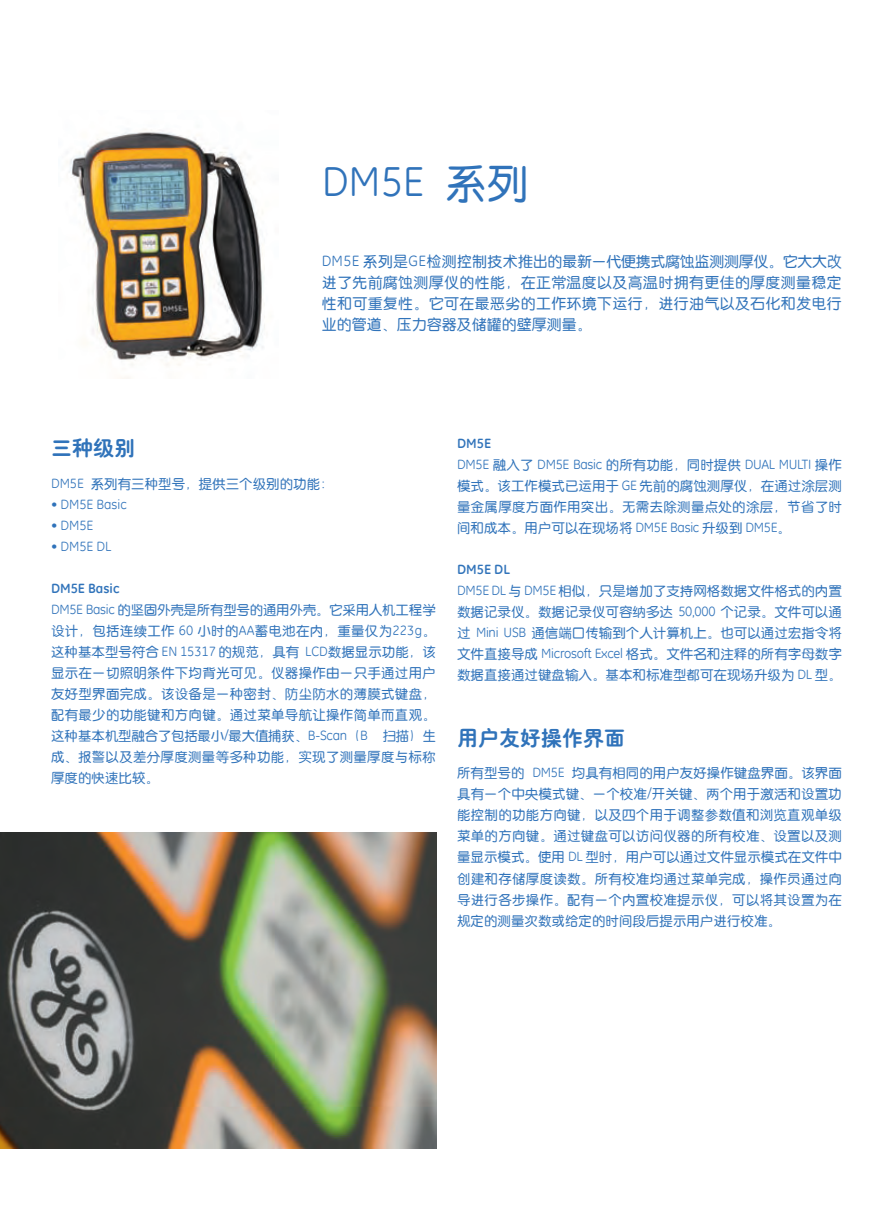
<style>
.page{position:relative;width:893px;height:1212px;background:#fff}
.page>*{position:absolute;margin:0;border:0;box-sizing:border-box;transform-origin:0 0}
.t1{font:42px "GEH Ye 3 gj";color:#3073ba}
.t2{font:21px "GEH Ye 4 gj";color:#3073ba}
.t3{font:15px/21px "GEH Ye 3 gj";letter-spacing:.02em;color:#3073ba;text-align:justify}
.t4{font:13.5px/21px "GEH Ye 3 gj";color:#3073ba;text-align:justify}
.t5{font:13.5px/21px "GE Inspira";letter-spacing:-.02em;color:#3073ba}
.t6{font:700 13.5px "GE Inspira";color:#3073ba}
.t7{font:13.5px "GE Inspira";color:#3073ba}
.s1{font-family:"GE Inspira"}
.s2{font-weight:700}
.s3{font-family:"GEH Ye 3 gj"}
</style>
<div class="page">
<img style="left:67px;top:129px;width:198px;height:250px">
<img style="left:0;top:832px;width:436px;height:316px">
<h1 class="t1" style="left:322px;top:162px;width:209px">DM5E 系列</h1>
<p class="t3" style="left:322px;top:252px;width:522px"><span class="s1">DM5E</span> 系列是GE检测控制技术推出的最新一代便携式腐蚀监测测厚仪。它大大改进了先前腐蚀测厚仪的性能，在正常温度以及高温时拥有更佳的厚度测量稳定性和可重复性。它可在最恶劣的工作环境下运行，进行油气以及石化和发电行业的管道、压力容器及储罐的壁厚测量。</p>
<h2 class="t2" style="left:51px;top:437px;width:85px">三种级别</h2>
<p class="t4" style="left:51px;top:473px;width:284px">DM5E 系列有三种型号，提供三个级别的功能：</p>
<p class="t7" style="left:51px;top:495px;width:77px">• DM5E Basic</p>
<p class="t5" style="left:51px;top:514px;width:44px">• DM5E</p>
<p class="t5" style="left:51px;top:535px;width:62px">• DM5E DL</p>
<p class="t6" style="left:51px;top:579px;width:70px">DM5E Basic</p>
<p class="t4" style="left:51px;top:599px;width:386px"><span class="s1">DM5E Basic</span> 的坚固外壳是所有型号的通用外壳。它采用人机工程学设计，包括连续工作 <span class="s1">60</span> 小时的AA蓄电池在内，重量仅为223g。这种基本型号符合 <span class="s1">EN 15317</span> 的规范，具有 LCD数据显示功能，该显示在一切照明条件下均背光可见。仪器操作由一只手通过用户友好型界面完成。该设备是一种密封、防尘防水的薄膜式键盘，配有最少的功能键和方向键。通过菜单导航让操作简单而直观。这种基本机型融合了包括最小/最大值捕获、<span class="s1">B-Scan</span>（<span class="s1">B</span> 扫描）生成、报警以及差分厚度测量等多种功能，实现了测量厚度与标称厚度的快速比较。</p>
<p class="t5" style="left:457px;top:433px;width:386px"><span class="s2">DM5E<br></span>DM5E <span class="s3">融入了</span> DM5E Basic <span class="s3">的所有功能，同时提供</span> DUAL MULTI <span class="s3">操作</span></p>
<p class="t4" style="left:457px;top:476px;width:386px">模式。该工作模式已运用于 <span class="s1">GE</span> 先前的腐蚀测厚仪，在通过涂层测量金属厚度方面作用突出。无需去除测量点处的涂层，节省了时间和成本。用户可以在现场将 <span class="s1">DM5E Basic</span> 升级到 <span class="s1">DM5E</span>。</p>
<p class="t6" style="left:457px;top:561px;width:54px">DM5E DL</p>
<p class="t4" style="left:457px;top:581px;width:386px"><span class="s1">DM5E DL</span> 与 <span class="s1">DM5E</span> 相似，只是增加了支持网格数据文件格式的内置数据记录仪。数据记录仪可容纳多达 <span class="s1">50,000</span> 个记录。文件可以通过 <span class="s1">Mini USB</span> 通信端口传输到个人计算机上。也可以通过宏指令将文件直接导成 <span class="s1">Microsoft Excel</span> 格式。文件名和注释的所有字母数字数据直接通过键盘输入。基本和标准型都可在现场升级为 <span class="s1">DL</span> 型。</p>
<h2 class="t2" style="left:457px;top:727px;width:169px">用户友好操作界面</h2>
<p class="t4" style="left:457px;top:763px;width:386px">所有型号的 <span class="s1">DM5E</span> 均具有相同的用户友好操作键盘界面。该界面具有一个中央模式键、一个校准/开关键、两个用于激活和设置功能控制的功能方向键，以及四个用于调整参数值和浏览直观单级菜单的方向键。通过键盘可以访问仪器的所有校准、设置以及测量显示模式。使用 <span class="s1">DL</span> 型时，用户可以通过文件显示模式在文件中创建和存储厚度读数。所有校准均通过菜单完成，操作员通过向导进行各步操作。配有一个内置校准提示仪，可以将其设置为在规定的测量次数或给定的时间段后提示用户进行校准。</p>
</div>
